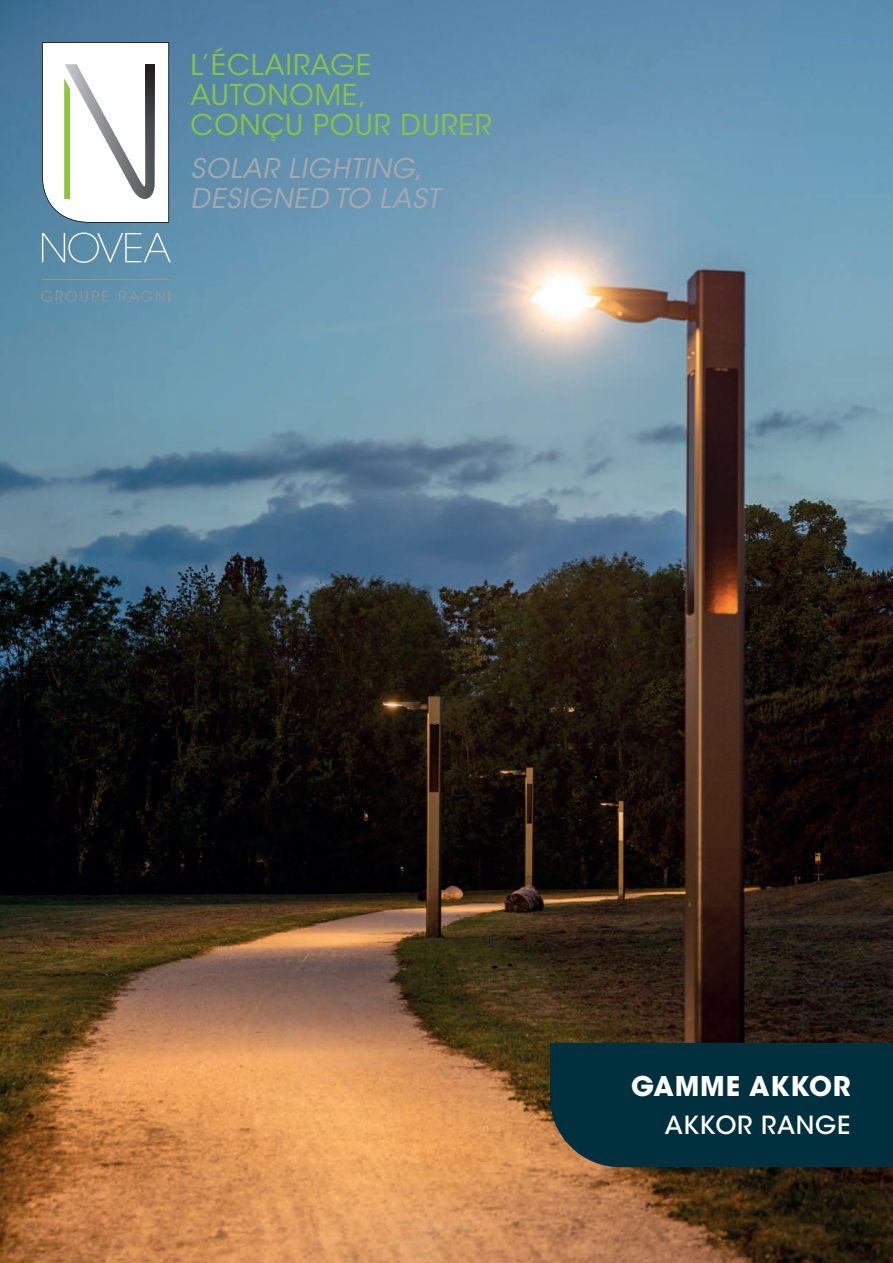
<style>
.page{position:relative;width:893px;height:1263px;background:#fff}
.page>*{position:absolute;margin:0;border:0;box-sizing:border-box;transform-origin:0 0}
.t1{font:28.5px/30px "ITC Avant Garde Std";letter-spacing:.03em;color:#89c541}
.t2{font:italic 27px/30px "ITC Avant Garde Std";color:#a8a9ad}
.t3{font:700 27px "ITC Avant Garde Std";letter-spacing:.03em;color:#fff}
.t4{font:500 24.75px "ITC Avant Garde Std";letter-spacing:.03em;color:#fff}
</style>
<div class="page">
<img style="left:0;top:0;width:893px;height:1263px">
<svg style="left:42px;top:42px;width:127px;height:181px"></svg>
<svg style="left:145px;top:64px;width:10px;height:117px"></svg>
<hr style="left:42px;top:279px;width:128px;height:1px;background:#939598">
<svg style="left:41px;top:291px;width:67px;height:11px"></svg>
<svg style="left:119px;top:291px;width:51px;height:11px"></svg>
<svg style="left:42px;top:232px;width:129px;height:31px;background:#729db5"></svg>
<div style="left:550px;top:1043px;width:343px;height:124px;background:#002f3e"></div>
<p class="t1" style="left:191px;top:50px;width:302px">L’ÉCLAIRAGE<br>AUTONOME,<br>CONÇU POUR DURER</p>
<p class="t2" style="left:191px;top:154px;width:257px">SOLAR LIGHTING,<br>DESIGNED TO LAST</p>
<p class="t3" style="left:631px;top:1068px;width:221px">GAMME AKKOR</p>
<p class="t4" style="left:665px;top:1110px;width:187px">AKKOR RANGE</p>
</div>
